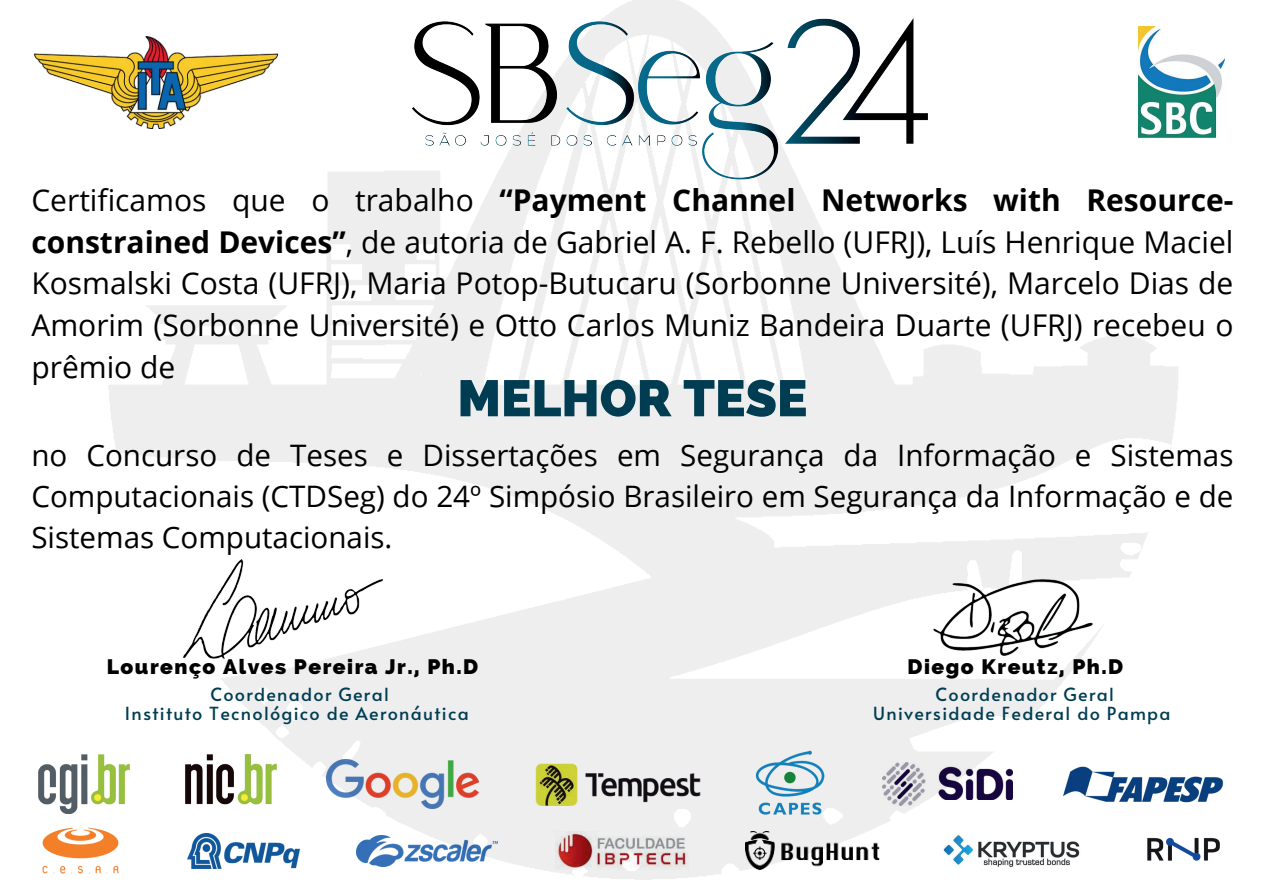
<style>
.page{position:relative;width:1263px;height:894px;background:#fff}
.page>*{position:absolute;margin:0;border:0;box-sizing:border-box;transform-origin:0 0}
.t1{font:800 51px "Raleway";color:#003d52}
.t2{font:30px/41.7px "Open Sans";color:#000;text-align:justify}
.t3{font:29.55px/41.1px "Open Sans";color:#000;text-align:justify}
.t4{font:800 21px "Raleway";letter-spacing:.07em;color:#000}
.t5{font:18px/19.2px "Alata";letter-spacing:.07em;color:#003d52;text-align:center}
.s1{font-weight:700}
</style>
<div class="page">
<img style="left:34px;top:53px;width:1190px;height:827px">
<img style="left:933px;top:579px;width:159px;height:76px">
<img style="left:183px;top:559px;width:199px;height:99px">
<img style="left:35px;top:36px;width:243px;height:92px">
<img style="left:387px;top:0;width:563px;height:186px">
<img style="left:1138px;top:26px;width:87px;height:112px">
<p class="t2" style="left:31px;top:178px;width:1203px">Certificamos que o trabalho <span class="s1">“Payment Channel Networks with Resource&shy;constrained Devices”</span>, de autoria de Gabriel A. F. Rebello (UFRJ), Luís Henrique Maciel Kosmalski Costa (UFRJ), Maria Potop-Butucaru (Sorbonne Université), Marcelo Dias de Amorim (Sorbonne Université) e Otto Carlos Muniz Bandeira Duarte (UFRJ) recebeu o prêmio de</p>
<h1 class="t1" style="left:457px;top:368px;width:351px">MELHOR TESE</h1>
<p class="t3" style="left:31px;top:433px;width:1203px">no Concurso de Teses e Dissertações em Segurança da Informação e Sistemas Computacionais (CTDSeg) do 24º Simpósio Brasileiro em Segurança da Informação e de Sistemas Computacionais.</p>
<p class="t4" style="left:107px;top:654px;width:373px">Lourenço Alves Pereira Jr., Ph.D</p>
<p class="t4" style="left:908px;top:654px;width:217px">Diego Kreutz, Ph.D</p>
<p class="t5" style="left:125px;top:682px;width:345px">Coordenador Geral<br>Instituto Tecnológico de Aeronáutica</p>
<p class="t5" style="left:873px;top:682px;width:299px">Coordenador Geral<br>Universidade Federal do Pampa</p>
</div>
